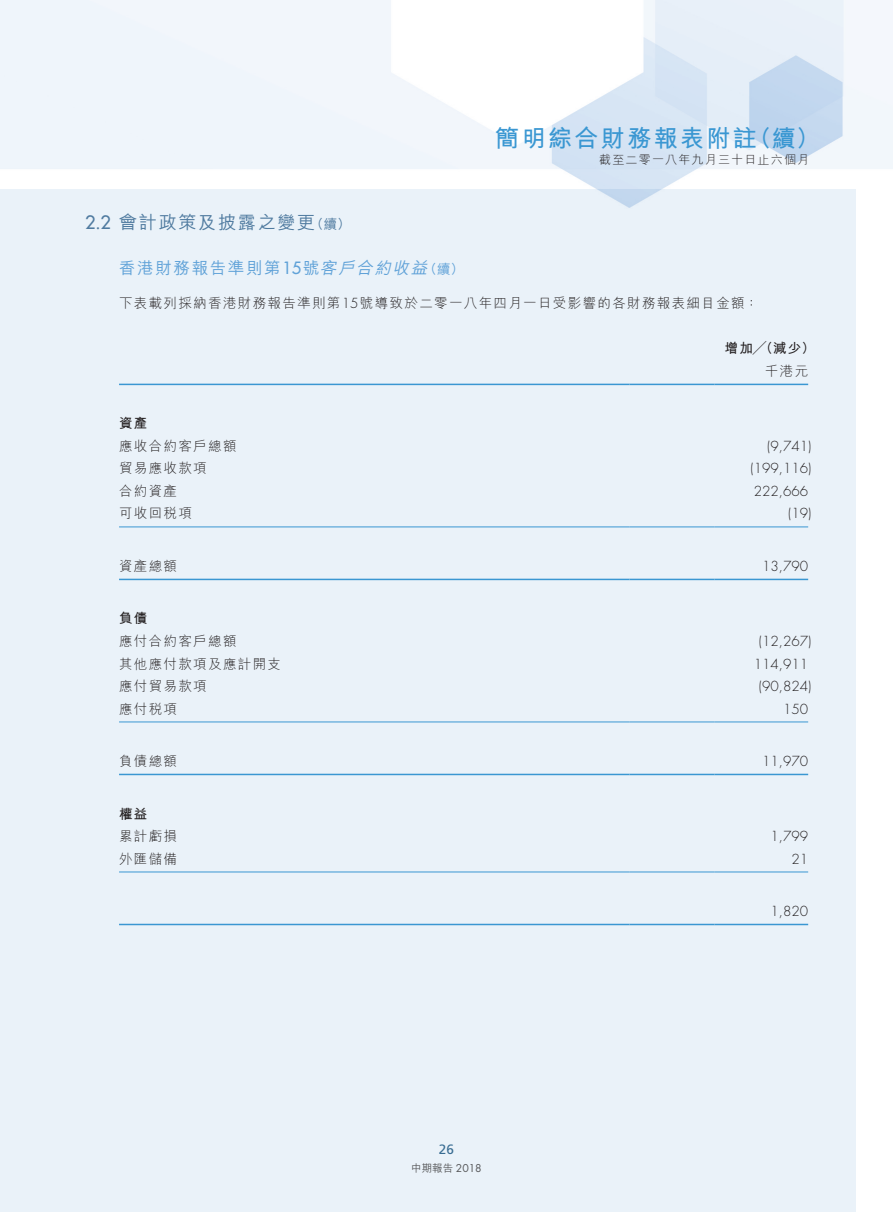
<style>
.page{position:relative;width:893px;height:1212px;background:#fff}
.page>*{position:absolute;margin:0;border:0;box-sizing:border-box;transform-origin:0 0}
.t1{font:700 24px "M Hei HK";letter-spacing:.1em;color:#3a97d2}
.t2{font:500 18px "M Hei HK";letter-spacing:.1em;color:#507ba0}
.t3{font:500 16.5px "M Hei HK";letter-spacing:.1em;color:#60a2d8}
.t4{font:300 13.5px "M Hei HK";letter-spacing:.1em;color:#231f20}
.t5{font:300 13.5px "Futura Std";color:#231f20}
.t6{font:700 13.5px "M Hei HK";letter-spacing:.1em;color:#231f20}
.t7{font:500 13.5px "M Hei HK";color:#507ba0}
.t8{font:500 13.5px "M Hei HK";color:#60a2d8}
.t9{font:13.5px "Frutiger LT Std";color:#386c92}
.t10{font:300 12px "M Hei HK";letter-spacing:.1em;color:#231f20}
.t11{font:500 10.5px "M Hei HK";color:#57585a}
.s1{font-family:"Futura Std"}
.s2{font-style:italic}
.s3{font-family:"Futura Std";font-weight:400}
</style>
<div class="page">
<hr style="left:119px;top:384px;width:511px;height:1px;background:#3a97d2">
<hr style="left:630px;top:384px;width:85px;height:1px;background:#3a97d2">
<hr style="left:715px;top:384px;width:93px;height:1px;background:#3a97d2">
<hr style="left:119px;top:526px;width:511px;height:1px;background:#3a97d2">
<hr style="left:630px;top:526px;width:85px;height:1px;background:#3a97d2">
<hr style="left:715px;top:526px;width:93px;height:1px;background:#3a97d2">
<hr style="left:119px;top:579px;width:511px;height:1px;background:#3a97d2">
<hr style="left:630px;top:579px;width:85px;height:1px;background:#3a97d2">
<hr style="left:715px;top:579px;width:93px;height:1px;background:#3a97d2">
<hr style="left:119px;top:721px;width:511px;height:1px;background:#3a97d2">
<hr style="left:630px;top:721px;width:85px;height:1px;background:#3a97d2">
<hr style="left:715px;top:721px;width:93px;height:1px;background:#3a97d2">
<hr style="left:119px;top:774px;width:511px;height:1px;background:#3a97d2">
<hr style="left:630px;top:774px;width:85px;height:1px;background:#3a97d2">
<hr style="left:715px;top:774px;width:93px;height:1px;background:#3a97d2">
<hr style="left:119px;top:871px;width:511px;height:1px;background:#3a97d2">
<hr style="left:630px;top:871px;width:85px;height:1px;background:#3a97d2">
<hr style="left:715px;top:871px;width:93px;height:1px;background:#3a97d2">
<hr style="left:119px;top:924px;width:511px;height:1px;background:#3a97d2">
<hr style="left:630px;top:924px;width:85px;height:1px;background:#3a97d2">
<hr style="left:715px;top:924px;width:93px;height:1px;background:#3a97d2">
<h1 class="t1" style="left:495px;top:120px;width:263px">簡明綜合財務報表附註</h1>
<h1 class="t1" style="left:748px;top:120px;width:73px">（續(</h1>
<h2 class="t2" style="left:85px;top:209px;width:232px"><span class="s1">2.2</span> 會計政策及披露之變更</h2>
<p class="t7" style="left:310px;top:214px;width:42px">（續(</p>
<p class="t10" style="left:599px;top:153px;width:212px">截至二零一八年九月三十日止六個月</p>
<p class="t3" style="left:119px;top:256px;width:314px">香港財務報告準則第<span class="s1">1 5</span> 號<span class="s2">客戶合約收益</span></p>
<p class="t4" style="left:119px;top:296px;width:641px">下表載列採納香港財務報告準則第<span class="s1">15</span>號導致於二零一八年四月一日受影響的各財務報表細目金額：</p>
<p class="t6" style="left:724px;top:338px;width:92px">增加╱（減少(</p>
<p class="t4" style="left:765px;top:364px;width:45px">千港元</p>
<p class="t8" style="left:423px;top:259px;width:42px">（續(</p>
<p class="t6" style="left:119px;top:414px;width:30px">資產</p>
<p class="t4" style="left:119px;top:439px;width:119px">應收合約客戶總額</p>
<p class="t5" style="left:767px;top:438px;width:46px">)9,741(</p>
<p class="t4" style="left:119px;top:462px;width:89px">貿易應收款項</p>
<p class="t5" style="left:750px;top:460px;width:62px">)199,116(</p>
<p class="t4" style="left:119px;top:484px;width:60px">合約資產</p>
<p class="t5" style="left:754px;top:483px;width:56px">222,666</p>
<p class="t4" style="left:119px;top:507px;width:74px">可收回稅項</p>
<p class="t5" style="left:788px;top:505px;width:25px">)19(</p>
<p class="t4" style="left:119px;top:559px;width:60px">資產總額</p>
<p class="t5" style="left:762px;top:557px;width:48px">13,790</p>
<p class="t6" style="left:119px;top:609px;width:30px">負債</p>
<p class="t4" style="left:119px;top:634px;width:119px">應付合約客戶總額</p>
<p class="t5" style="left:759px;top:633px;width:54px">)12,267(</p>
<p class="t4" style="left:119px;top:657px;width:163px">其他應付款項及應計開支</p>
<p class="t5" style="left:754px;top:655px;width:56px">114,911</p>
<p class="t4" style="left:119px;top:679px;width:89px">應付貿易款項</p>
<p class="t5" style="left:759px;top:678px;width:54px">)90,824(</p>
<p class="t4" style="left:119px;top:702px;width:60px">應付稅項</p>
<p class="t5" style="left:783px;top:700px;width:27px">150</p>
<p class="t4" style="left:119px;top:754px;width:60px">負債總額</p>
<p class="t5" style="left:762px;top:752px;width:48px">11,970</p>
<p class="t6" style="left:119px;top:804px;width:30px">權益</p>
<p class="t4" style="left:119px;top:829px;width:60px">累計虧損</p>
<p class="t5" style="left:770px;top:828px;width:39px">1,799</p>
<p class="t4" style="left:119px;top:852px;width:60px">外匯儲備</p>
<p class="t5" style="left:791px;top:850px;width:18px">21</p>
<p class="t5" style="left:770px;top:902px;width:39px">1,820</p>
<p class="t9" style="left:439px;top:1141px;width:17px">26</p>
<p class="t11" style="left:411px;top:1161px;width:72px">中期報告 <span class="s3">2018</span></p>
</div>
